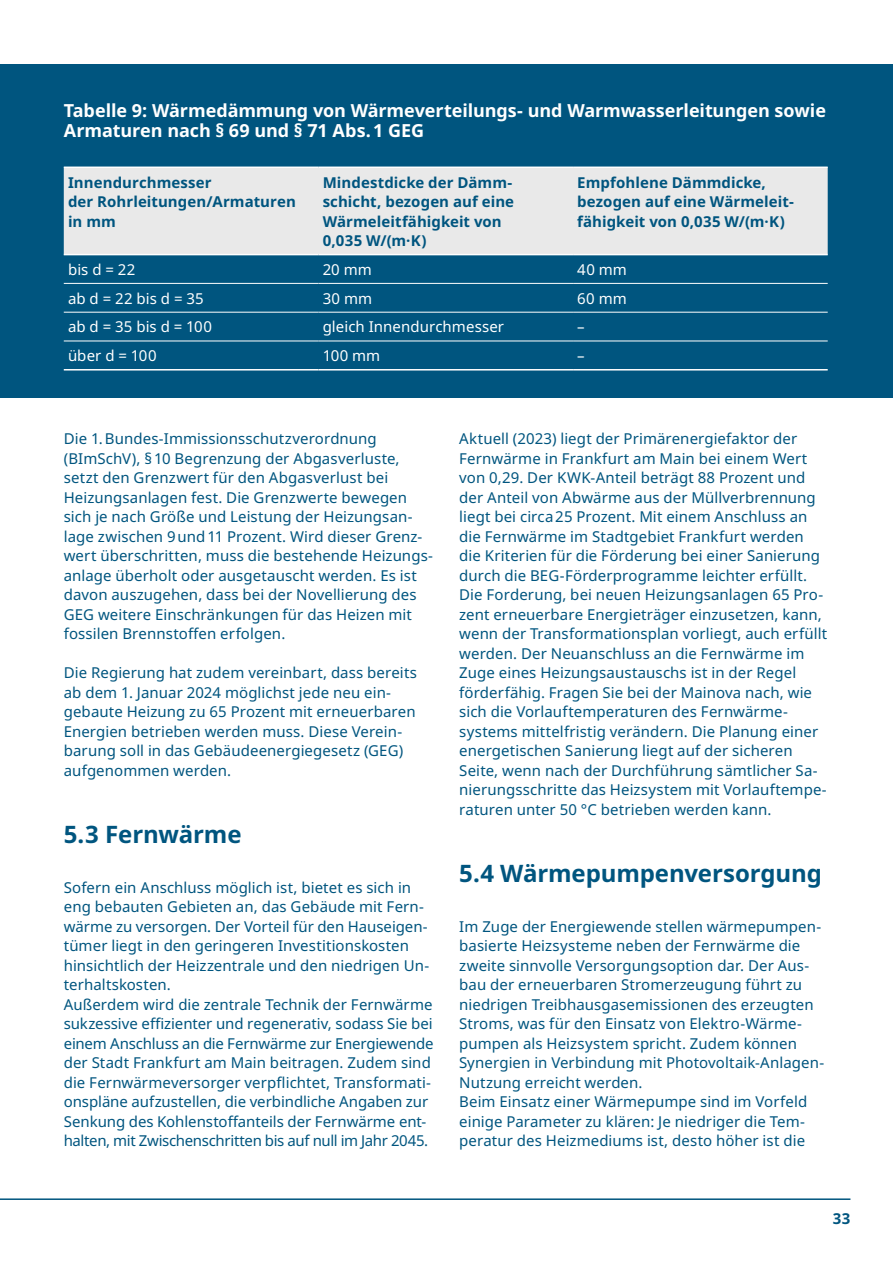
<style>
.page{position:relative;width:893px;height:1263px;background:#fff}
.page>*{position:absolute;margin:0;border:0;box-sizing:border-box;transform-origin:0 0}
.t1{font:700 24px "Noto Sans";letter-spacing:-.005em;color:#00557f}
.t2{font:700 18px/19.5px "Noto Sans";letter-spacing:-.005em;color:#fff}
.t3{font:15px/19.5px "Noto Sans";letter-spacing:.005em;color:#00557f}
.t4{font:700 15px/19.5px "Noto Sans";letter-spacing:.005em;color:#00557f}
.t5{font:15px "Noto Sans";letter-spacing:.005em;color:#fff}
</style>
<div class="page">
<hr style="left:0;top:1198px;width:850px;height:2px;background:#00557f">
<div style="left:0;top:64px;width:893px;height:334px;background:#00557f"></div>
<div style="left:64px;top:168px;width:764px;height:86px;background:#e9e9e9"></div>
<hr style="left:64px;top:167px;width:254px;height:1px;background:#fff">
<hr style="left:318px;top:167px;width:255px;height:1px;background:#fff">
<hr style="left:573px;top:167px;width:255px;height:1px;background:#fff">
<hr style="left:64px;top:254px;width:254px;height:1px;background:#fff">
<hr style="left:318px;top:254px;width:255px;height:1px;background:#fff">
<hr style="left:573px;top:254px;width:255px;height:1px;background:#fff">
<hr style="left:64px;top:369px;width:254px;height:1px;background:#fff">
<hr style="left:318px;top:369px;width:255px;height:1px;background:#fff">
<hr style="left:573px;top:369px;width:255px;height:1px;background:#fff">
<hr style="left:64px;top:283px;width:254px;height:1px;background:#fff">
<hr style="left:318px;top:283px;width:255px;height:1px;background:#fff">
<hr style="left:573px;top:283px;width:255px;height:1px;background:#fff">
<hr style="left:64px;top:312px;width:254px;height:1px;background:#fff">
<hr style="left:318px;top:312px;width:255px;height:1px;background:#fff">
<hr style="left:573px;top:312px;width:255px;height:1px;background:#fff">
<hr style="left:64px;top:341px;width:254px;height:1px;background:#fff">
<hr style="left:318px;top:341px;width:255px;height:1px;background:#fff">
<hr style="left:573px;top:341px;width:255px;height:1px;background:#fff">
<p class="t2" style="left:64px;top:101px;width:764px">Tabelle 9: Wärmedämmung von Wärmeverteilungs- und Warmwasserleitungen sowie<br>Armaturen nach § 69 und § 71 Abs.1 GEG</p>
<p class="t4" style="left:68px;top:173px;width:229px">Innendurchmesser<br>der Rohrleitungen/Armaturen in mm</p>
<p class="t4" style="left:323px;top:173px;width:193px">Mindestdicke der Dämm&shy;schicht, bezogen auf eine<br>Wärmeleitfähigkeit von<br>0,035 W/(m·K)</p>
<p class="t4" style="left:577px;top:173px;width:217px">Empfohlene Dämmdicke, bezogen auf eine Wärmeleit&shy;fähigkeit von 0,035 W/(m·K)</p>
<p class="t5" style="left:68px;top:259px;width:69px">bis d = 22</p>
<p class="t5" style="left:323px;top:259px;width:51px">20 mm</p>
<p class="t5" style="left:577px;top:259px;width:51px">40 mm</p>
<p class="t5" style="left:68px;top:288px;width:137px">ab d = 22 bis d = 35</p>
<p class="t5" style="left:323px;top:288px;width:51px">30 mm</p>
<p class="t5" style="left:577px;top:288px;width:51px">60 mm</p>
<p class="t5" style="left:68px;top:316px;width:145px">ab d = 35 bis d = 100</p>
<p class="t5" style="left:323px;top:316px;width:183px">gleich Innendurchmesser</p>
<p class="t5" style="left:577px;top:316px;width:9px">–</p>
<p class="t5" style="left:68px;top:345px;width:90px">über d = 100</p>
<p class="t5" style="left:323px;top:345px;width:59px">100 mm</p>
<p class="t5" style="left:577px;top:345px;width:9px">–</p>
<p class="t3" style="left:64px;top:429px;width:371px">Die 1.Bundes-Immissionsschutzverordnung (BImSchV), §10 Begrenzung der Abgasverluste, setzt den Grenzwert für den Abgasverlust bei Heizungsanlagen fest. Die Grenzwerte bewegen sich je nach Größe und Leistung der Heizungsan&shy;lage zwischen 9und11 Prozent. Wird dieser Grenz&shy;wert überschritten, muss die bestehende Heizungs&shy;anlage überholt oder ausgetauscht werden. Es ist davon auszugehen, dass bei der Novellierung des GEG weitere Einschränkungen für das Heizen mit fossilen Brennstoffen erfolgen.</p>
<p class="t3" style="left:64px;top:663px;width:355px">Die Regierung hat zudem vereinbart, dass bereits ab dem 1. Januar 2024 möglichst jede neu ein&shy;gebaute Heizung zu 65 Prozent mit erneuerbaren Energien betrieben werden muss. Diese Verein&shy;barung soll in das Gebäudeenergiegesetz (GEG) aufgenommen werden.</p>
<h2 class="t1" style="left:64px;top:817px;width:179px">5.3 Fernwärme</h2>
<p class="t3" style="left:64px;top:878px;width:367px">Sofern ein Anschluss möglich ist, bietet es sich in eng bebauten Gebieten an, das Gebäude mit Fern&shy;wärme zu versorgen. Der Vorteil für den Hauseigen&shy;tümer liegt in den geringeren Investitionskosten hinsichtlich der Heizzentrale und den niedrigen Un&shy;terhaltskosten.</p>
<p class="t3" style="left:64px;top:995px;width:371px">Außerdem wird die zentrale Technik der Fernwärme sukzessive effizienter und regenerativ, sodass Sie bei einem Anschluss an die Fernwärme zur Energiewende der Stadt Frankfurt am Main beitragen. Zudem sind die Fernwärmeversorger verpflichtet, Transformati&shy;onspläne aufzustellen, die verbindliche Angaben zur Senkung des Kohlenstoffanteils der Fernwärme ent&shy;halten, mit Zwischenschritten bis auf null im Jahr 2045.</p>
<p class="t3" style="left:459px;top:429px;width:370px">Aktuell (2023) liegt der Primärenergiefaktor der Fernwärme in Frankfurt am Main bei einem Wert von 0,29. Der KWK-Anteil beträgt 88 Prozent und der Anteil von Abwärme aus der Müllverbrennung liegt bei circa25 Prozent. Mit einem Anschluss an die Fernwärme im Stadtgebiet Frankfurt werden die Kriterien für die Förderung bei einer Sanierung durch die BEG-Förderprogramme leichter erfüllt.<br>Die Forderung, bei neuen Heizungsanlagen 65 Pro&shy;zent erneuerbare Energieträger einzusetzen, kann, wenn der Transformationsplan vorliegt, auch erfüllt werden. Der Neuanschluss an die Fernwärme im Zuge eines Heizungsaustauschs ist in der Regel förderfähig. Fragen Sie bei der Mainova nach, wie sich die Vorlauftemperaturen des Fernwärme&shy;systems mittelfristig verändern. Die Planung einer energetischen Sanierung liegt auf der sicheren Seite, wenn nach der Durchführung sämtlicher Sa&shy;nierungsschritte das Heizsystem mit Vorlauftempe&shy;raturen unter 50 °C betrieben werden kann.</p>
<h2 class="t1" style="left:459px;top:856px;width:364px">5.4 Wärmepumpenversorgung</h2>
<p class="t3" style="left:459px;top:917px;width:366px">Im Zuge der Energiewende stellen wärmepumpen&shy;basierte Heizsysteme neben der Fernwärme die zweite sinnvolle Versorgungsoption dar. Der Aus&shy;bau der erneuerbaren Stromerzeugung führt zu niedrigen Treibhausgasemissionen des erzeugten Stroms, was für den Einsatz von Elektro-Wärme&shy;pumpen als Heizsystem spricht. Zudem können Synergien in Verbindung mit Photovoltaik-Anlagen-Nutzung erreicht werden.</p>
<p class="t3" style="left:459px;top:1092px;width:350px">Beim Einsatz einer Wärmepumpe sind im Vorfeld einige Parameter zu klären: Je niedriger die Tem&shy;peratur des Heizmediums ist, desto höher ist die</p>
<p class="t4" style="left:833px;top:1209px;width:19px">33</p>
</div>
